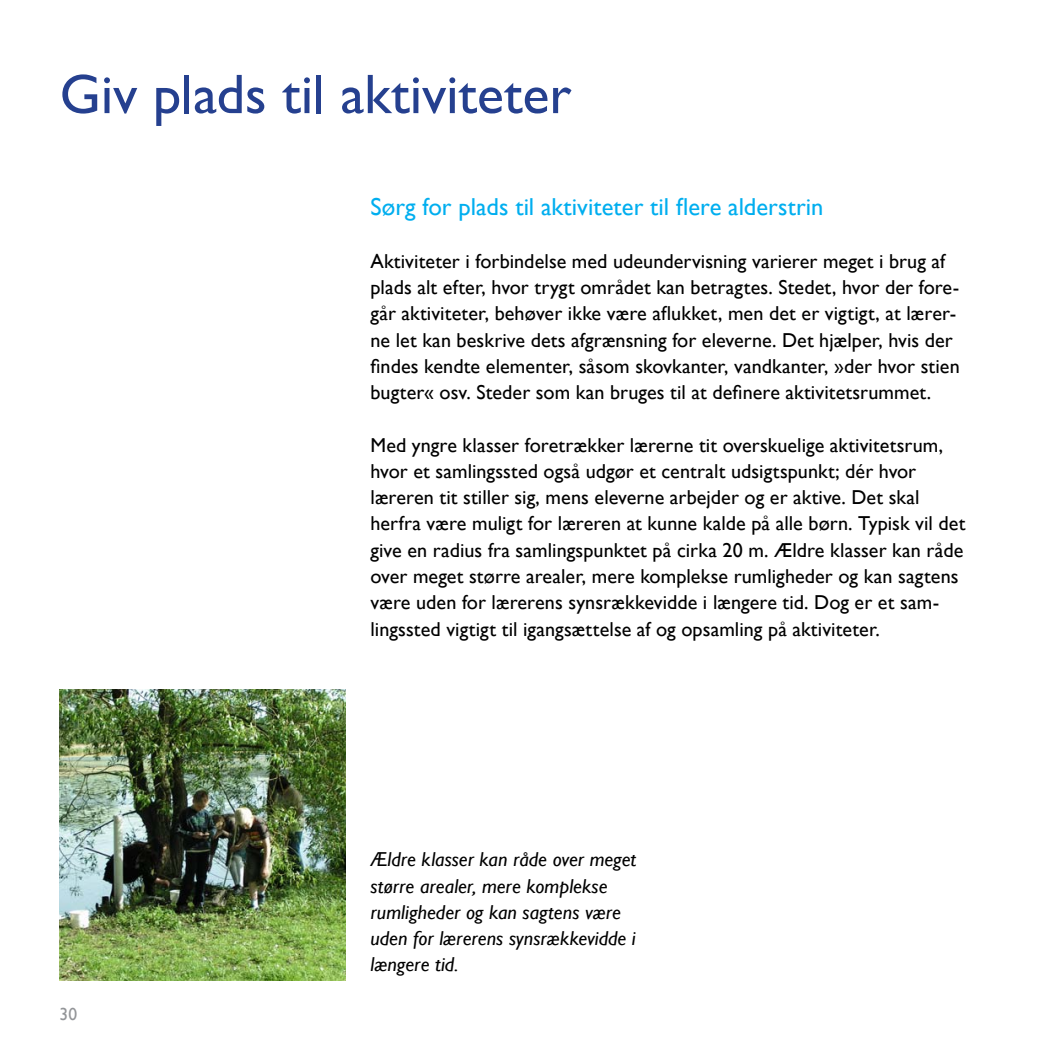
<style>
.page{position:relative;width:1042px;height:1042px;background:#fff}
.page>*{position:absolute;margin:0;border:0;box-sizing:border-box;transform-origin:0 0}
.overskrift1{font:56px "Gill Sans";color:#25408f}
.Statements{font:24.5px "Gill Sans";letter-spacing:.005em;color:#00aeef}
.Brød{font:20.12px/26.2px "Gill Sans";letter-spacing:.005em;color:#000}
.Figurtekst{font:italic 20.12px/26.2px "Gill Sans";color:#000}
.t1{font:17.5px "Gill Sans";color:#939598}
</style>
<div class="page">
<img style="left:60px;top:690px;width:286px;height:290px">
<p class="overskrift1" style="left:60px;top:62px;width:513px">Giv plads til aktiviteter</p>
<p class="Statements" style="left:370px;top:193px;width:454px">Sørg for plads til aktiviteter til flere alderstrin</p>
<p class="Brød" style="left:370px;top:248px;width:591px">Aktiviteter i forbindelse med udeundervisning varierer meget i brug af plads alt efter, hvor trygt området kan betragtes. Stedet, hvor der fore&shy;går aktiviteter, behøver ikke være aflukket, men det er vigtigt, at lærer&shy;ne let kan beskrive dets afgrænsning for eleverne. Det hjælper, hvis der findes kendte elementer, såsom skovkanter, vandkanter, »der hvor stien bugter« osv. Steder som kan bruges til at definere aktivitetsrummet.</p>
<p class="Brød" style="left:370px;top:432px;width:596px">Med yngre klasser foretrækker lærerne tit overskuelige aktivitetsrum, hvor et samlingssted også udgør et centralt udsigtspunkt; dér hvor læreren tit stiller sig, mens eleverne arbejder og er aktive. Det skal herfra være muligt for læreren at kunne kalde på alle børn. Typisk vil det give en radius fra samlingspunktet på cirka 20 m. Ældre klasser kan råde over meget større arealer, mere komplekse rumligheder og kan sagtens være uden for lærerens synsrækkevidde i længere tid. Dog er et sam&shy;lingssted vigtigt til igangsættelse af og opsamling på aktiviteter.</p>
<p class="t1" style="left:60px;top:1004px;width:19px">30</p>
<p class="Figurtekst" style="left:370px;top:847px;width:267px">Ældre klasser kan råde over meget større arealer, mere komplekse rumligheder og kan sagtens være uden for lærerens synsrækkevidde i længere tid.</p>
</div>
